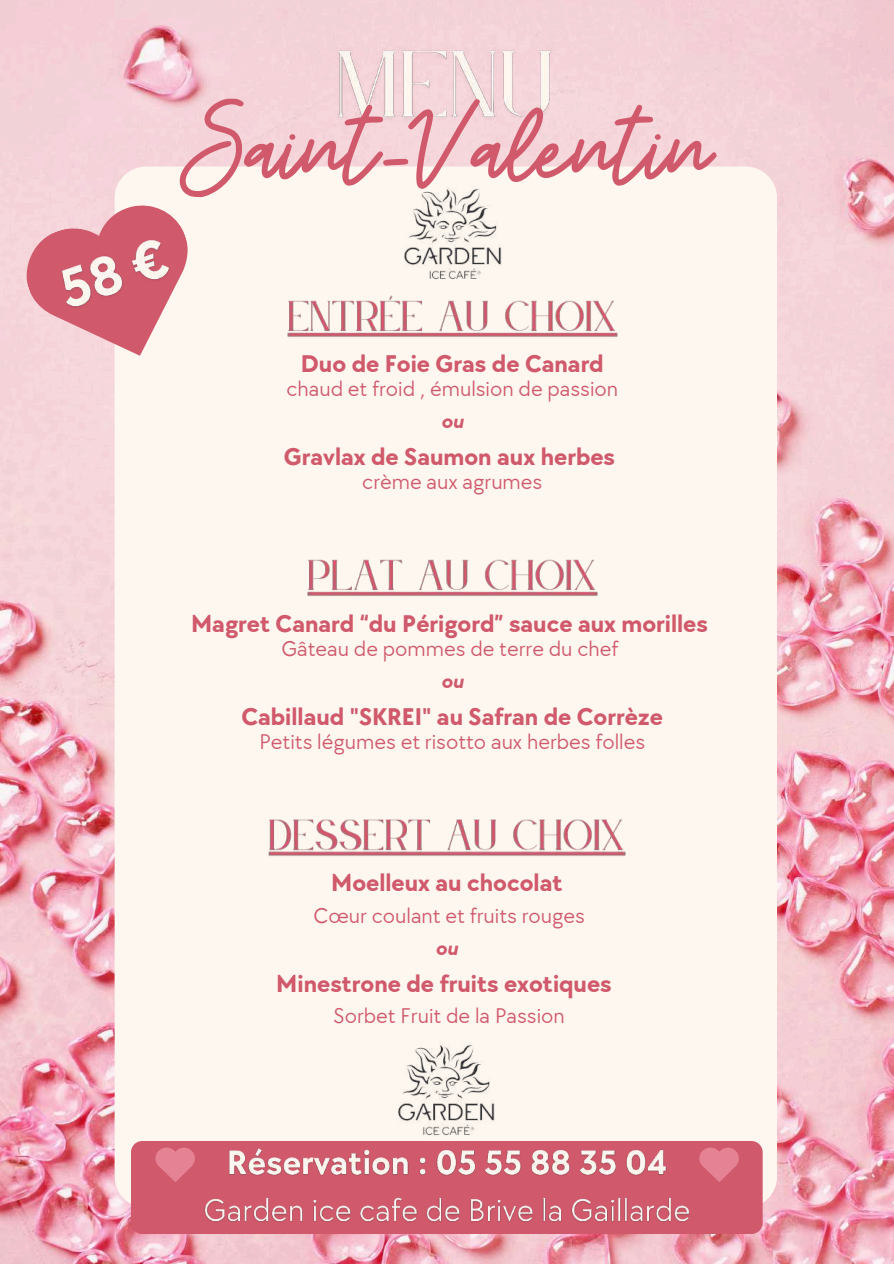
<style>
.page{position:relative;width:894px;height:1264px;background:#fff}
.page>*{position:absolute;margin:0;border:0;box-sizing:border-box;transform-origin:0 0}
.t1{font:115.5px "Beauty Salon Script";color:#d0596b}
.t2{font:700 25.05px "TT Chocolates";color:#d0596b}
.t3{font:21.9px "TT Chocolates";color:#d0596b}
.t4{font:italic 700 20.55px "TT Chocolates";color:#d0596b}
</style>
<div class="page">
<img style="left:0;top:0;width:893px;height:1263px">
<div style="left:115px;top:166px;width:661px;height:1041px;background:#fdf7f0;border-radius:32px"></div>
<img style="left:330px;top:18px;width:231px;height:148px">
<svg style="left:22px;top:202px;width:166px;height:154px"></svg>
<div style="left:131px;top:1140px;width:631px;height:93px;background:#d0596b;border-radius:11px"></div>
<svg style="left:155px;top:1147px;width:40px;height:35px"></svg>
<img style="left:204px;top:1148px;width:486px;height:74px">
<svg style="left:699px;top:1147px;width:39px;height:35px"></svg>
<img style="left:381px;top:1043px;width:129px;height:111px">
<img style="left:307px;top:559px;width:291px;height:37px">
<img style="left:287px;top:299px;width:331px;height:38px">
<img style="left:47px;top:223px;width:137px;height:104px">
<img style="left:268px;top:819px;width:358px;height:37px">
<img style="left:389px;top:187px;width:113px;height:112px">
<h1 class="t1" style="left:182px;top:92px;width:530px">Saint-Valentin</h1>
<p class="t2" style="left:301px;top:350px;width:304px">Duo de Foie Gras de Canard</p>
<p class="t3" style="left:286px;top:376px;width:333px">chaud et froid , émulsion de passion</p>
<p class="t4" style="left:441px;top:409px;width:24px">ou</p>
<p class="t2" style="left:284px;top:442px;width:332px">Gravlax de Saumon aux herbes</p>
<p class="t3" style="left:362px;top:469px;width:181px">crème aux agrumes</p>
<p class="t2" style="left:191px;top:609px;width:518px">Magret Canard “du Périgord” sauce aux morilles</p>
<p class="t3" style="left:281px;top:636px;width:338px">Gâteau de pommes de terre du chef</p>
<p class="t4" style="left:441px;top:669px;width:24px">ou</p>
<p class="t2" style="left:241px;top:702px;width:423px">Cabillaud "SKREI" au Safran de Corrèze</p>
<p class="t3" style="left:259px;top:729px;width:387px">Petits légumes et risotto aux herbes folles</p>
<p class="t2" style="left:331px;top:868px;width:233px">Moelleux au chocolat</p>
<p class="t3" style="left:313px;top:903px;width:273px">Cœur coulant et fruits rouges</p>
<p class="t4" style="left:435px;top:936px;width:24px">ou</p>
<p class="t2" style="left:276px;top:969px;width:337px">Minestrone de fruits exotiques</p>
<p class="t3" style="left:333px;top:1003px;width:232px">Sorbet Fruit de la Passion</p>
</div>
